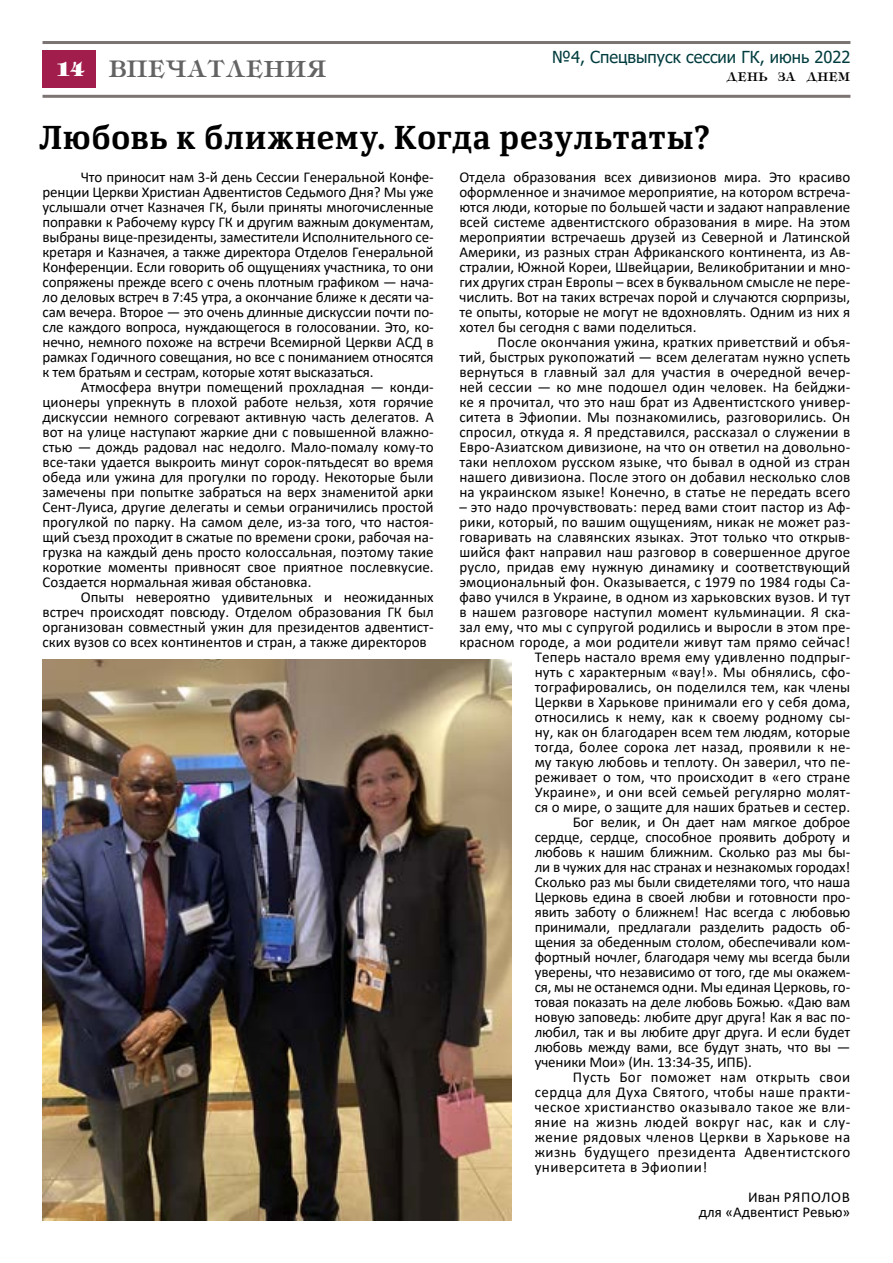
<style>
.page{position:relative;width:893px;height:1263px;background:#fff}
.page>*{position:absolute;margin:0;border:0;box-sizing:border-box;transform-origin:0 0}
.t1{font:700 33px "Yefimov Serif";letter-spacing:.035em;color:#000;scale:.92 1}
.t2{font:28.5px "Tiffany";color:#636363}
.t3{font:800 24px "Tiff";color:#fff}
.t4{font:16.5px "Tahoma";color:#003c3e}
.t5{font:15px/15px "Calibri";letter-spacing:.01em;color:#000;text-align:justify}
.t6{font:15px "Calibri";letter-spacing:-.01em;color:#000}
.t7{font:15px "Calibri";letter-spacing:.03em;color:#000}
.t8{font:15px "Tiffany";color:#000}
</style>
<div class="page">
<hr style="left:43px;top:41px;width:807px;height:3px;background:#7c7472">
<hr style="left:43px;top:95px;width:807px;height:3px;background:#7c7472">
<div style="left:43px;top:51px;width:53px;height:37px;background:#a11d4c"></div>
<img style="left:43px;top:659px;width:468px;height:561px">
<h3 class="t3" style="left:58px;top:56px;width:29px">14</h3>
<h2 class="t2" style="left:109px;top:55px;width:220px">впечатления</h2>
<p class="t4" style="left:552px;top:46px;width:300px">№4, Спецвыпуск сессии ГК, июнь 2022</p>
<p class="t8" style="left:727px;top:69px;width:125px">ДЕНЬ ЗА ДНЕМ</p>
<h1 class="t1" style="left:39px;top:116px;width:730px">Любовь к ближнему. Когда результаты?</h1>
<p class="t5" style="left:43px;top:169px;width:393px;text-indent:38px">Что приносит нам 3-й день Сессии Генеральной Конфе&shy;ренции Церкви Христиан Адвентистов Седьмого Дня? Мы уже услышали отчет Казначея ГК, были приняты многочисленные поправки к Рабочему курсу ГК и другим важным документам, выбраны вице-президенты, заместители Исполнительного се&shy;кретаря и Казначея, а также директора Отделов Генеральной Конференции. Если говорить об ощущениях участника, то они сопряжены прежде всего с очень плотным графиком — нача&shy;ло деловых встреч в 7:45 утра, а окончание ближе к десяти ча&shy;сам вечера. Второе — это очень длинные дискуссии почти по&shy;сле каждого вопроса, нуждающегося в голосовании. Это, ко&shy;нечно, немного похоже на встречи Всемирной Церкви АСД в рамках Годичного совещания, но все с пониманием относятся к тем братьям и сестрам, которые хотят высказаться.</p>
<p class="t5" style="left:42px;top:379px;width:393px;text-indent:38px">Атмосфера внутри помещений прохладная — конди&shy;ционеры упрекнуть в плохой работе нельзя, хотя горячие дискуссии немного согревают активную часть делегатов. А вот на улице наступают жаркие дни с повышенной влажно&shy;стью — дождь радовал нас недолго. Мало-помалу кому-то все-таки удается выкроить минут сорок-пятьдесят во время обеда или ужина для прогулки по городу. Некоторые были замечены при попытке забраться на верх знаменитой арки Сент-Луиса, другие делегаты и семьи ограничились простой прогулкой по парку. На самом деле, из-за того, что настоя&shy;щий съезд проходит в сжатые по времени сроки, рабочая на&shy;грузка на каждый день просто колоссальная, поэтому такие короткие моменты привносят свое приятное послевкусие.<br>Создается нормальная живая обстановка.</p>
<p class="t5" style="left:42px;top:589px;width:393px;text-indent:38px">Опыты невероятно удивительных и неожиданных встреч происходят повсюду. Отделом образования ГК был организован совместный ужин для президентов адвентист&shy;ских вузов со всех континентов и стран, а также директоров</p>
<p class="t5" style="left:459px;top:169px;width:392px">Отдела образования всех дивизионов мира. Это красиво оформленное и значимое мероприятие, на котором встреча&shy;ются люди, которые по большей части и задают направление всей системе адвентистского образования в мире. На этом мероприятии встречаешь друзей из Северной и Латинской Америки, из разных стран Африканского континента, из Ав&shy;стралии, Южной Кореи, Швейцарии, Великобритании и мно&shy;гих других стран Европы – всех в буквальном смысле не пере&shy;числить. Вот на таких встречах порой и случаются сюрпризы, те опыты, которые не могут не вдохновлять. Одним из них я хотел бы сегодня с вами поделиться.</p>
<p class="t5" style="left:459px;top:334px;width:392px;text-indent:38px">После окончания ужина, кратких приветствий и объя&shy;тий, быстрых рукопожатий — всем делегатам нужно успеть вернуться в главный зал для участия в очередной вечер&shy;ней сессии — ко мне подошел один человек. На бейджи&shy;ке я прочитал, что это наш брат из Адвентистского универ&shy;ситета в Эфиопии. Мы познакомились, разговорились. Он спросил, откуда я. Я представился, рассказал о служении в Евро-Азиатском дивизионе, на что он ответил на довольно&shy;таки неплохом русском языке, что бывал в одной из стран нашего дивизиона. После этого он добавил несколько слов на украинском языке! Конечно, в статье не передать всего</p>
<p class="t5" style="left:459px;top:499px;width:392px">– это надо прочувствовать: перед вами стоит пастор из Аф-</p>
<p class="t5" style="left:459px;top:514px;width:392px">рики, который, по вашим ощущениям, никак не может раз-</p>
<p class="t5" style="left:459px;top:529px;width:392px">говаривать на славянских языках. Этот только что открыв-</p>
<p class="t5" style="left:459px;top:544px;width:392px">шийся факт направил наш разговор в совершенное другое</p>
<p class="t5" style="left:459px;top:559px;width:392px">русло, придав ему нужную динамику и соответствующий</p>
<p class="t5" style="left:459px;top:574px;width:392px">эмоциональный фон. Оказывается, с 1979 по 1984 годы Са-</p>
<p class="t5" style="left:459px;top:589px;width:392px">фаво учился в Украине, в одном из харьковских вузов. И тут</p>
<p class="t5" style="left:459px;top:604px;width:392px">в нашем разговоре наступил момент кульминации. Я ска-</p>
<p class="t5" style="left:459px;top:619px;width:392px">зал ему, что мы с супругой родились и выросли в этом пре-</p>
<p class="t5" style="left:459px;top:634px;width:392px">красном городе, а мои родители живут там прямо сейчас!</p>
<p class="t5" style="left:535px;top:649px;width:317px">Теперь настало время ему удивленно подпрыг-</p>
<p class="t5" style="left:535px;top:664px;width:317px">нуть с характерным «вау!». Мы обнялись, сфо-</p>
<p class="t5" style="left:535px;top:679px;width:317px">тографировались, он поделился тем, как члены</p>
<p class="t5" style="left:535px;top:694px;width:317px">Церкви в Харькове принимали его у себя дома,</p>
<p class="t5" style="left:535px;top:709px;width:317px">относились к нему, как к своему родному сы-</p>
<p class="t5" style="left:535px;top:724px;width:317px">ну, как он благодарен всем тем людям, которые</p>
<p class="t5" style="left:535px;top:739px;width:317px">тогда, более сорока лет назад, проявили к не-</p>
<p class="t5" style="left:535px;top:754px;width:317px">му такую любовь и теплоту. Он заверил, что пе-</p>
<p class="t5" style="left:535px;top:769px;width:317px">реживает о том, что происходит в «его стране</p>
<p class="t5" style="left:535px;top:784px;width:317px">Украине», и они всей семьей регулярно молят-</p>
<p class="t5" style="left:535px;top:799px;width:317px">ся о мире, о защите для наших братьев и сестер.</p>
<p class="t6" style="left:573px;top:812px;width:279px">Бог велик, и Он дает нам мягкое доброе</p>
<p class="t6" style="left:535px;top:827px;width:317px">сердце, сердце, способное проявить доброту и</p>
<p class="t6" style="left:535px;top:842px;width:317px">любовь к нашим ближним. Сколько раз мы бы-</p>
<p class="t6" style="left:535px;top:857px;width:317px">ли в чужих для нас странах и незнакомых городах!</p>
<p class="t6" style="left:535px;top:872px;width:317px">Сколько раз мы были свидетелями того, что наша</p>
<p class="t6" style="left:535px;top:887px;width:317px">Церковь едина в своей любви и готовности про-</p>
<p class="t6" style="left:535px;top:902px;width:317px">явить заботу о ближнем! Нас всегда с любовью</p>
<p class="t6" style="left:535px;top:917px;width:317px">принимали, предлагали разделить радость об-</p>
<p class="t6" style="left:535px;top:932px;width:317px">щения за обеденным столом, обеспечивали ком-</p>
<p class="t6" style="left:535px;top:947px;width:317px">фортный ночлег, благодаря чему мы всегда были</p>
<p class="t6" style="left:535px;top:962px;width:317px">уверены, что независимо от того, где мы окажем-</p>
<p class="t6" style="left:535px;top:977px;width:317px">ся, мы не останемся одни. Мы единая Церковь, го-</p>
<p class="t6" style="left:535px;top:992px;width:317px">товая показать на деле любовь Божью. «Даю вам</p>
<p class="t6" style="left:535px;top:1007px;width:317px">новую заповедь: любите друг друга! Как я вас по-</p>
<p class="t6" style="left:535px;top:1022px;width:317px">любил, так и вы любите друг друга. И если будет</p>
<p class="t6" style="left:535px;top:1037px;width:317px">любовь между вами, все будут знать, что вы —</p>
<p class="t6" style="left:535px;top:1052px;width:219px">ученики Мои» (Ин. 13:34-35, ИПБ).</p>
<p class="t7" style="left:573px;top:1067px;width:279px">Пусть Бог поможет нам открыть свои</p>
<p class="t7" style="left:535px;top:1082px;width:317px">сердца для Духа Святого, чтобы наше практи-</p>
<p class="t7" style="left:535px;top:1097px;width:317px">ческое христианство оказывало такое же вли-</p>
<p class="t7" style="left:535px;top:1112px;width:317px">яние на жизнь людей вокруг нас, как и слу-</p>
<p class="t7" style="left:535px;top:1127px;width:317px">жение рядовых членов Церкви в Харькове на</p>
<p class="t7" style="left:535px;top:1142px;width:317px">жизнь будущего президента Адвентистского</p>
<p class="t7" style="left:535px;top:1157px;width:174px">университета в Эфиопии!</p>
<p class="t5" style="left:699px;top:1189px;width:153px;text-align:center">Иван Ряполов<br>для «Адвентист Ревью»</p>
</div>
